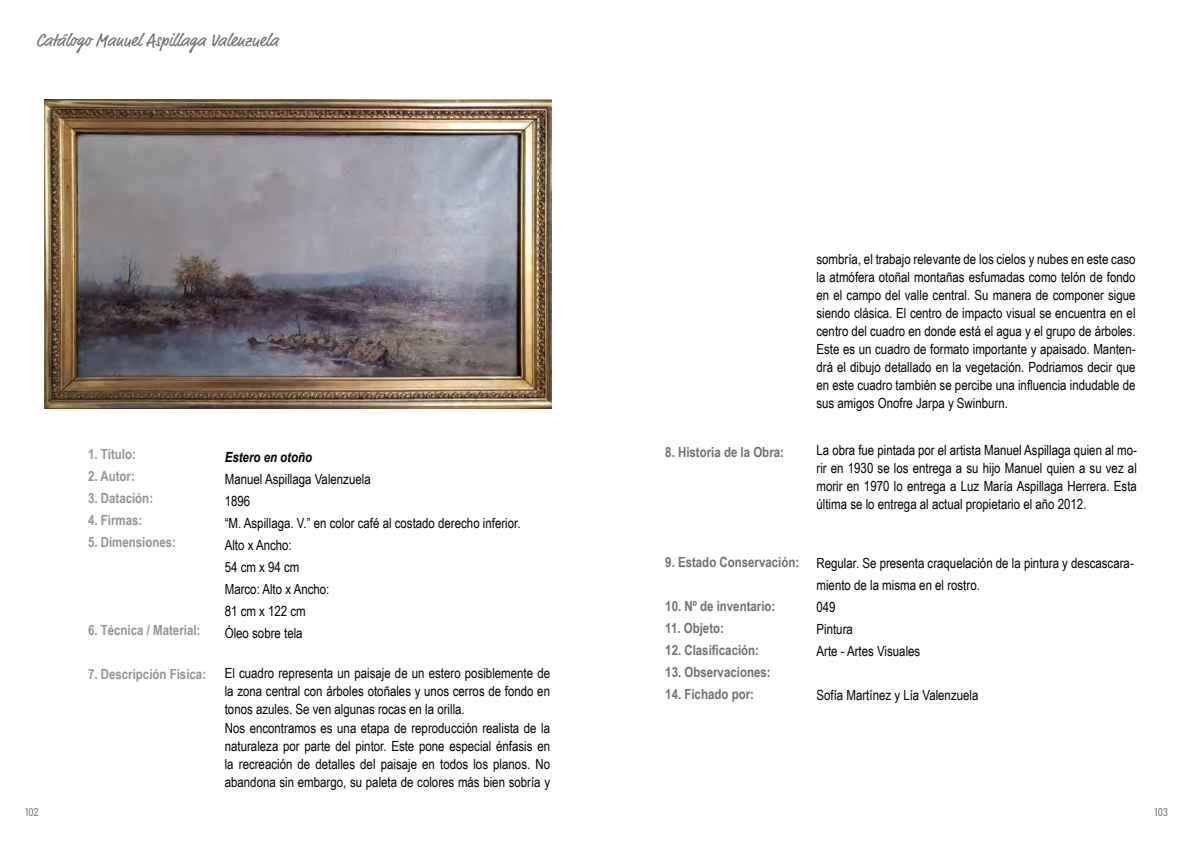
<style>
.page{position:relative;width:1191px;height:842px;background:#fff}
.page>*{position:absolute;margin:0;border:0;box-sizing:border-box;transform-origin:0 0}
.t1{font:18px "Market OT";color:#707070}
.t2{font:14px/18px "Arial Narrow";color:#000}
.t3{font:700 14px "Arial Narrow";color:#707070}
.t4{font:700 14px "Arial Narrow";color:#949494}
.t5{font:italic 700 14px "Arial Narrow";color:#000}
.t6{font:12px "Acumin Pro Cond";color:#707070}
</style>
<div class="page">
<img style="left:44px;top:99px;width:507px;height:310px">
<p class="t1" style="left:36px;top:29px;width:244px">Catálogo Manuel Aspillaga Valenzuela</p>
<p class="t4" style="left:88px;top:444px;width:49px">1. Título:</p>
<p class="t4" style="left:88px;top:466px;width:48px">2. Autor:</p>
<p class="t4" style="left:88px;top:488px;width:67px">3. Datación:</p>
<p class="t4" style="left:88px;top:510px;width:56px">4. Firmas:</p>
<p class="t4" style="left:88px;top:532px;width:90px">5. Dimensiones:</p>
<p class="t4" style="left:88px;top:620px;width:114px">6. Técnica / Material:</p>
<p class="t4" style="left:88px;top:664px;width:120px">7. Descripción Física:</p>
<p class="t5" style="left:225px;top:446px;width:89px">Estero en otoño</p>
<p class="t2" style="left:225px;top:467px;width:297px;line-height:22px">Manuel Aspillaga Valenzuela<br>1896<br>“M. Aspillaga. V.” en color café al costado derecho inferior.<br>Alto x Ancho:<br>54 cm x 94 cm<br>Marco: Alto x Ancho:<br>81 cm x 122 cm<br>Óleo sobre tela</p>
<p class="t2" style="left:225px;top:664px;width:327px">El cuadro representa un paisaje de un estero posiblemente de la zona central con árboles otoñales y unos cerros de fondo en tonos azules. Se ven algunas rocas en la orilla.<br>Nos encontramos es una etapa de reproducción realista de la naturaleza por parte del pintor. Este pone especial énfasis en la recreación de detalles del paisaje en todos los planos. No abandona sin embargo, su paleta de colores más bien sobría y</p>
<p class="t3" style="left:665px;top:442px;width:120px">8. Historia de la Obra:</p>
<p class="t3" style="left:665px;top:552px;width:135px">9. Estado Conservación:</p>
<p class="t3" style="left:665px;top:596px;width:112px">10. Nº de inventario:</p>
<p class="t3" style="left:665px;top:618px;width:60px">11. Objeto:</p>
<p class="t3" style="left:665px;top:640px;width:95px">12. Clasificación:</p>
<p class="t3" style="left:665px;top:662px;width:107px">13. Observaciones:</p>
<p class="t3" style="left:665px;top:684px;width:90px">14. Fichado por:</p>
<p class="t2" style="left:816px;top:250px;width:320px;text-align:justify">sombría, el trabajo relevante de los cielos y nubes en este caso la atmófera otoñal montañas esfumadas como telón de fondo en el campo del valle central. Su manera de componer sigue siendo clásica. El centro de impacto visual se encuentra en el centro del cuadro en donde está el agua y el grupo de árboles.<br>Este es un cuadro de formato importante y apaisado. Manten&shy;drá el dibujo detallado en la vegetación. Podriamos decir que en este cuadro también se percibe una influencia indudable de sus amigos Onofre Jarpa y Swinburn.</p>
<p class="t2" style="left:816px;top:441px;width:322px;text-align:justify">La obra fue pintada por el artista Manuel Aspillaga quien al mo&shy;rir en 1930 se los entrega a su hijo Manuel quien a su vez al morir en 1970 lo entrega a Luz María Aspillaga Herrera. Esta última se lo entrega al actual propietario el año 2012.</p>
<p class="t2" style="left:816px;top:552px;width:319px;line-height:22px">Regular. Se presenta craquelación de la pintura y descascara&shy;miento de la misma en el rostro.<br>049<br>Pintura<br>Arte - Artes Visuales</p>
<p class="t2" style="left:816px;top:686px;width:163px">Sofía Martínez y Lía Valenzuela</p>
<p class="t6" style="left:26px;top:804px;width:14px">102</p>
<p class="t6" style="left:1154px;top:804px;width:15px">103</p>
</div>
